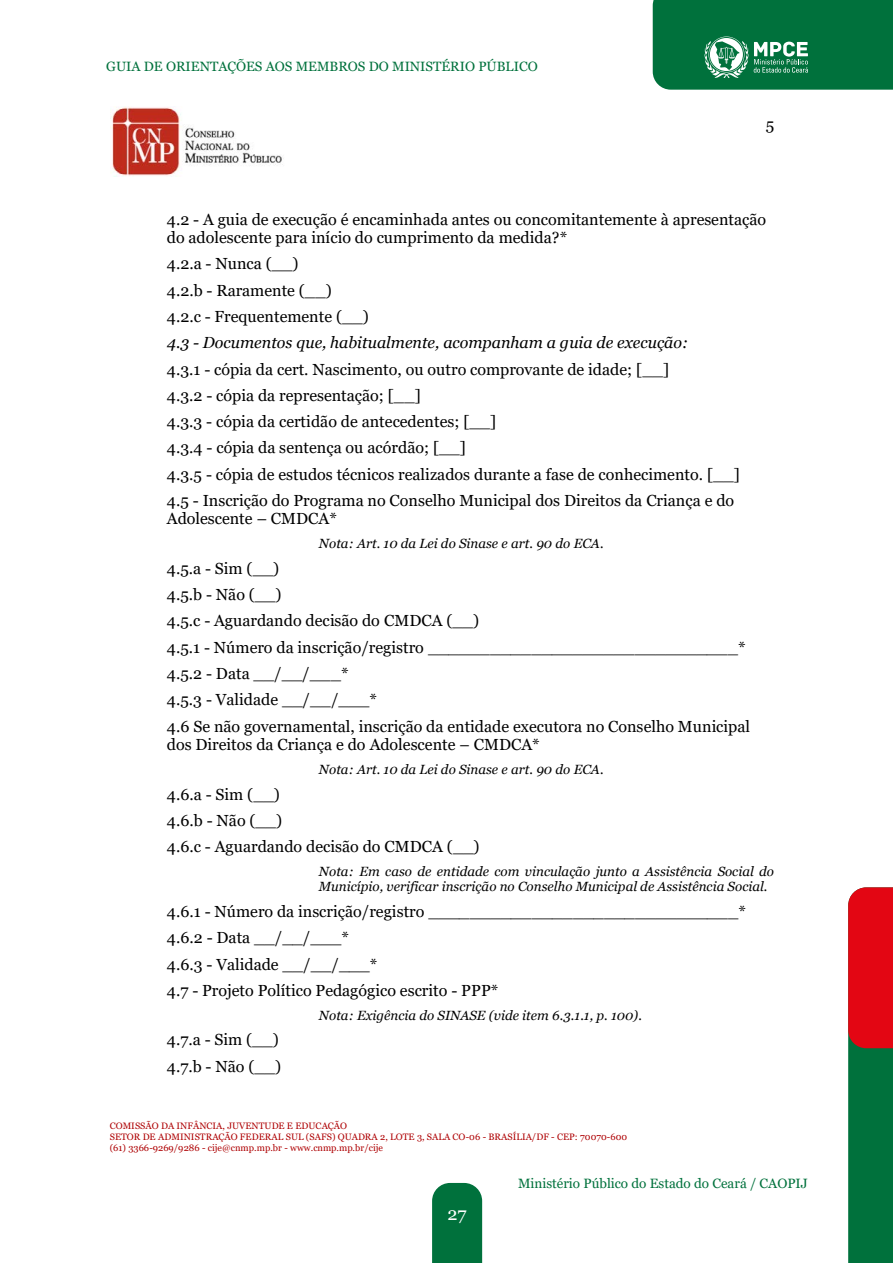
<style>
.page{position:relative;width:893px;height:1263px;background:#fff}
.page>*{position:absolute;margin:0;border:0;box-sizing:border-box;transform-origin:0 0}
.t1{font:18px "Georgia";color:#fff}
.t2{font:16.05px/26.2px "Georgia";color:#000}
.t3{font:italic 16.05px "Georgia";color:#000}
.t4{font:13.5px "Georgia";color:#00713c}
.t5{font:italic 13.35px/15.3px "Georgia";letter-spacing:.005em;color:#000}
.t6{font:9.3px/10.6px "Georgia";color:#ae0103}
</style>
<div class="page">
<svg style="left:848px;top:887px;width:45px;height:376px;background:#60452c"></svg>
<div style="left:432px;top:1183px;width:50px;height:80px;background:#00713c"></div>
<svg style="left:653px;top:0;width:240px;height:90px;background:#117a49"></svg>
<img style="left:110px;top:106px;width:174px;height:70px">
<p class="t4" style="left:106px;top:58px;width:433px">GUIA DE ORIENTAÇÕES AOS MEMBROS DO MINISTÉRIO PÚBLICO</p>
<p class="t2" style="left:766px;top:112px;width:10px">5</p>
<p class="t2" style="left:167px;top:210px;width:601px;line-height:18.3px">4.2 - A guia de execução é encaminhada antes ou concomitantemente à apresentação do adolescente para início do cumprimento da medida?*</p>
<p class="t2" style="left:167px;top:251px;width:203px">4.2.a - Nunca (__)<br>4.2.b - Raramente (__)<br>4.2.c - Frequentemente (__)</p>
<p class="t3" style="left:167px;top:332px;width:523px">4.3 - Documentos que, habitualmente, acompanham a guia de execução:</p>
<p class="t2" style="left:167px;top:356px;width:574px">4.3.1 - cópia da cert. Nascimento, ou outro comprovante de idade; [__]<br>4.3.2 - cópia da representação; [__]<br>4.3.3 - cópia da certidão de antecedentes; [__]<br>4.3.4 - cópia da sentença ou acórdão; [__]<br>4.3.5 - cópia de estudos técnicos realizados durante a fase de conhecimento. [__] 4.5 - Inscrição do Programa no Conselho Municipal dos Direitos da Criança e do</p>
<p class="t2" style="left:167px;top:506px;width:171px">Adolescente – CMDCA*</p>
<p class="t5" style="left:319px;top:536px;width:286px">Nota: Art. 10 da Lei do Sinase e art. 90 do ECA.</p>
<p class="t2" style="left:167px;top:556px;width:585px">4.5.a - Sim (__)<br>4.5.b - Não (__)<br>4.5.c - Aguardando decisão do CMDCA (__)<br>4.5.1 - Número da inscrição/registro ______________________________* 4.5.2 - Data __/__/___*<br>4.5.3 - Validade __/__/___*<br>4.6 Se não governamental, inscrição da entidade executora no Conselho Municipal</p>
<p class="t2" style="left:167px;top:732px;width:374px">dos Direitos da Criança e do Adolescente – CMDCA*</p>
<p class="t5" style="left:319px;top:762px;width:286px">Nota: Art. 10 da Lei do Sinase e art. 90 do ECA.</p>
<p class="t2" style="left:167px;top:781px;width:314px">4.6.a - Sim (__)<br>4.6.b - Não (__)<br>4.6.c - Aguardando decisão do CMDCA (__)</p>
<p class="t5" style="left:319px;top:864px;width:457px">Nota: Em caso de entidade com vinculação junto a Assistência Social do<br>Município, verificar inscrição no Conselho Municipal de Assistência Social.</p>
<p class="t2" style="left:167px;top:899px;width:581px">4.6.1 - Número da inscrição/registro ______________________________* 4.6.2 - Data __/__/___*<br>4.6.3 - Validade __/__/___*<br>4.7 - Projeto Político Pedagógico escrito - PPP*</p>
<p class="t5" style="left:319px;top:1007px;width:325px">Nota: Exigência do SINASE (vide item 6.3.1.1, p. 100).</p>
<p class="t2" style="left:167px;top:1027px;width:116px">4.7.a - Sim (__)<br>4.7.b - Não (__)</p>
<p class="t6" style="left:110px;top:1121px;width:519px">COMISSÃO DA INFÂNCIA, JUVENTUDE E EDUCAÇÃO<br>SETOR DE ADMINISTRAÇÃO FEDERAL SUL (SAFS) QUADRA 2, LOTE 3, SALA CO-06 - BRASÍLIA/DF - CEP: 70070-600 (61) 3366-9269/9286 - cije@cnmp.mp.br - www.cnmp.mp.br/cije</p>
<p class="t1" style="left:448px;top:1203px;width:21px">27</p>
<p class="t4" style="left:518px;top:1175px;width:291px">Ministério Público do Estado do Ceará / CAOPIJ</p>
</div>
